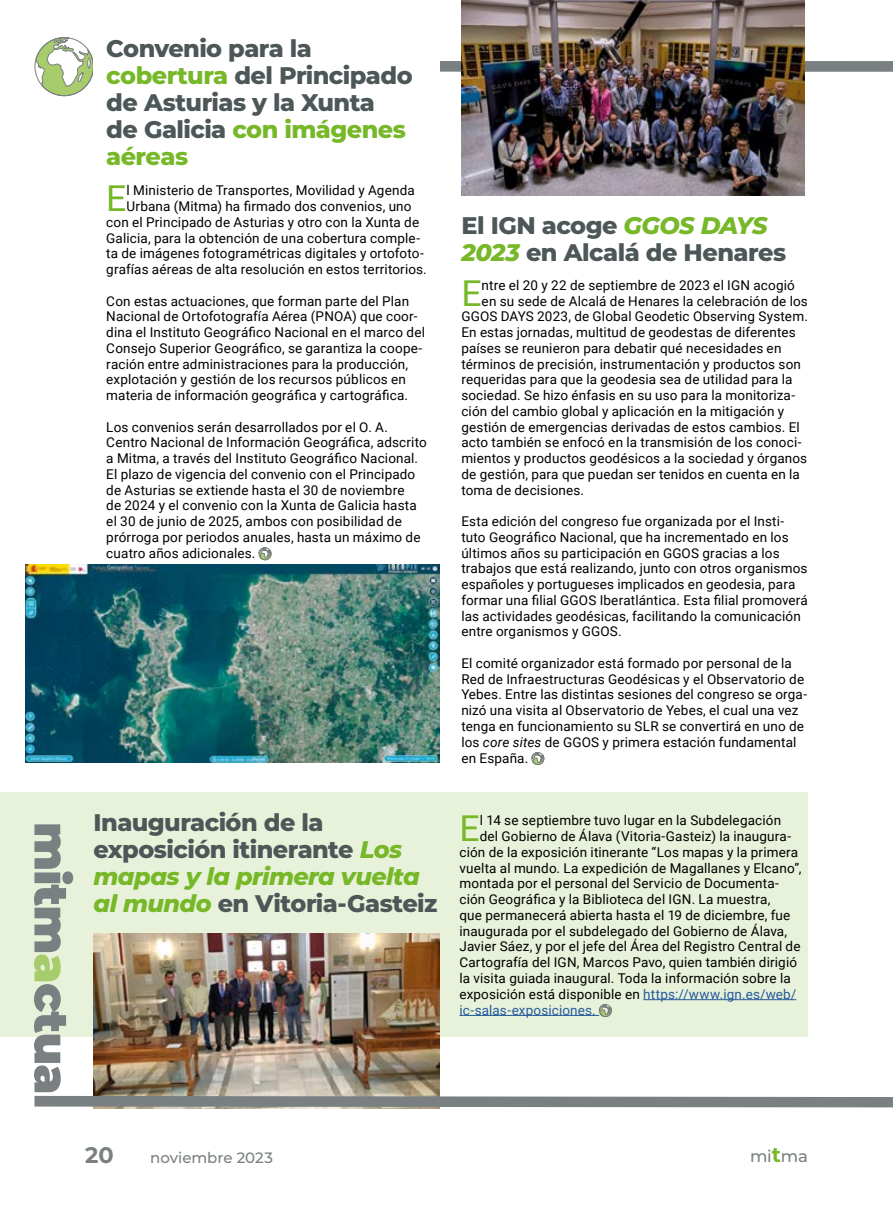
<style>
.page{position:relative;width:893px;height:1212px;background:#fff}
.page>*{position:absolute;margin:0;border:0;box-sizing:border-box;transform-origin:0 0}
.t1{font:35.7px "Roboto";color:#76b828}
.t2{font:800 24px/27px "Montserrat";letter-spacing:-.025em;color:#4d5758}
.t3{font:700 22.5px "Montserrat";color:#7a8081}
.t4{font:500 16.5px "Montserrat";color:#7a8081}
.t5{font:500 15px "Montserrat";letter-spacing:-.005em;color:#7a8081}
.t6{font:13.5px/15.8px "Roboto";letter-spacing:.01em;color:#000}
.t7{font:13.5px "Roboto";letter-spacing:.01em;color:#245a9c}
.s1{color:#76b828}
.s2{font-style:italic;color:#76b828}
.s3{font-style:italic}
.s4{color:#245a9c}
.s5{font-weight:700;font-size:21px;color:#76b828}
</style>
<div class="page">
<svg style="left:440px;top:61px;width:453px;height:123px"></svg>
<svg style="left:35px;top:37px;width:58px;height:59px"></svg>
<div style="left:35px;top:37px;width:59px;height:59px;border:1px solid #7a8081;border-radius:50%"></div>
<div style="left:0;top:792px;width:807px;height:245px;background:#e8f1d9"></div>
<svg style="left:259px;top:547px;width:12px;height:13px"></svg>
<div style="left:259px;top:548px;width:12px;height:12px;border:1px solid #7a8081;border-radius:50%"></div>
<svg style="left:532px;top:752px;width:12px;height:13px"></svg>
<div style="left:532px;top:752px;width:12px;height:13px;border:1px solid #7a8081;border-radius:50%"></div>
<img style="left:25px;top:564px;width:415px;height:198px">
<img style="left:461px;top:0;width:343px;height:195px">
<img style="left:94px;top:933px;width:346px;height:51px">
<img style="left:34px;top:984px;width:859px;height:124px">
<svg style="left:34px;top:824px;width:39px;height:157px"></svg>
<h2 class="t2" style="left:106px;top:34px;width:308px">Convenio para la <span class="s1">cobertura</span> del Principado de Asturias y la Xunta<br>de Galicia <span class="s1">con imágenes aéreas</span></h2>
<h1 class="t1" style="left:106px;top:173px;width:22px">E</h1>
<p class="t6" style="left:127px;top:182px;width:290px">l Ministerio de Transportes, Movilidad y Agenda</p>
<p class="t6" style="left:127px;top:198px;width:286px">Urbana (Mitma) ha firmado dos convenios, uno</p>
<p class="t6" style="left:106px;top:214px;width:314px">con el Principado de Asturias y otro con la Xunta de</p>
<p class="t6" style="left:106px;top:229px;width:315px">Galicia, para la obtención de una cobertura comple-</p>
<p class="t6" style="left:106px;top:245px;width:319px">ta de imágenes fotogramétricas digitales y ortofoto-</p>
<p class="t6" style="left:106px;top:261px;width:322px">grafías aéreas de alta resolución en estos territorios.</p>
<p class="t6" style="left:106px;top:292px;width:320px">Con estas actuaciones, que forman parte del Plan Nacional de Ortofotografía Aérea (PNOA) que coor&shy;dina el Instituto Geográfico Nacional en el marco del Consejo Superior Geográfico, se garantiza la coope&shy;ración entre administraciones para la producción, explotación y gestión de los recursos públicos en materia de información geográfica y cartográfica.</p>
<p class="t6" style="left:106px;top:418px;width:322px">Los convenios serán desarrollados por el O. A.<br>Centro Nacional de Información Geográfica, adscrito a Mitma, a través del Instituto Geográfico Nacional.<br>El plazo de vigencia del convenio con el Principado de Asturias se extiende hasta el 30 de noviembre<br>de 2024 y el convenio con la Xunta de Galicia hasta el 30 de junio de 2025, ambos con posibilidad de prórroga por periodos anuales, hasta un máximo de cuatro años adicionales.</p>
<h2 class="t2" style="left:461px;top:211px;width:326px">El IGN acoge <span class="s2">GGOS DAYS<br>2023</span> en Alcalá de Henares</h2>
<h1 class="t1" style="left:461px;top:268px;width:22px">E</h1>
<p class="t6" style="left:482px;top:277px;width:315px">ntre el 20 y 22 de septiembre de 2023 el IGN acogió</p>
<p class="t6" style="left:482px;top:292px;width:328px">en su sede de Alcalá de Henares la celebración de los</p>
<p class="t6" style="left:461px;top:308px;width:348px">GGOS DAYS 2023, de Global Geodetic Observing System.</p>
<p class="t6" style="left:461px;top:324px;width:336px">En estas jornadas, multitud de geodestas de diferentes</p>
<p class="t6" style="left:461px;top:340px;width:322px">países se reunieron para debatir qué necesidades en</p>
<p class="t6" style="left:461px;top:355px;width:341px">términos de precisión, instrumentación y productos son</p>
<p class="t6" style="left:461px;top:371px;width:333px">requeridas para que la geodesia sea de utilidad para la</p>
<p class="t6" style="left:461px;top:387px;width:335px">sociedad. Se hizo énfasis en su uso para la monitoriza-</p>
<p class="t6" style="left:461px;top:403px;width:324px">ción del cambio global y aplicación en la mitigación y</p>
<p class="t6" style="left:461px;top:418px;width:340px">gestión de emergencias derivadas de estos cambios. El</p>
<p class="t6" style="left:461px;top:434px;width:342px">acto también se enfocó en la transmisión de los conoci-</p>
<p class="t6" style="left:461px;top:450px;width:347px">mientos y productos geodésicos a la sociedad y órganos</p>
<p class="t6" style="left:461px;top:466px;width:340px">de gestión, para que puedan ser tenidos en cuenta en la</p>
<p class="t6" style="left:461px;top:481px;width:124px">toma de decisiones.</p>
<p class="t6" style="left:461px;top:513px;width:348px">Esta edición del congreso fue organizada por el Insti&shy;tuto Geográfico Nacional, que ha incrementado en los últimos años su participación en GGOS gracias a los trabajos que está realizando, junto con otros organismos españoles y portugueses implicados en geodesia, para formar una filial GGOS Iberatlántica. Esta filial promoverá las actividades geodésicas, facilitando la comunicación entre organismos y GGOS.</p>
<p class="t6" style="left:461px;top:655px;width:347px">El comité organizador está formado por personal de la Red de Infraestructuras Geodésicas y el Observatorio de Yebes. Entre las distintas sesiones del congreso se orga&shy;nizó una visita al Observatorio de Yebes, el cual una vez tenga en funcionamiento su SLR se convertirá en uno de los <span class="s3">core sites</span> de GGOS y primera estación fundamental en España.</p>
<h2 class="t2" style="left:94px;top:808px;width:346px">Inauguración de la exposición itinerante <span class="s2">Los mapas y la primera vuelta al mundo</span> en Vitoria-Gasteiz</h2>
<h1 class="t1" style="left:459px;top:803px;width:22px">E</h1>
<p class="t6" style="left:480px;top:812px;width:303px">l 14 se septiembre tuvo lugar en la Subdelegación</p>
<p class="t6" style="left:480px;top:828px;width:313px">del Gobierno de Álava (Vitoria-Gasteiz) la inaugura-</p>
<p class="t6" style="left:459px;top:844px;width:340px">ción de la exposición itinerante “Los mapas y la primera</p>
<p class="t6" style="left:459px;top:859px;width:344px">vuelta al mundo. La expedición de Magallanes y Elcano”,</p>
<p class="t6" style="left:459px;top:875px;width:321px">montada por el personal del Servicio de Documenta-</p>
<p class="t6" style="left:459px;top:891px;width:313px">ción Geográfica y la Biblioteca del IGN. La muestra,</p>
<p class="t6" style="left:459px;top:907px;width:332px">que permanecerá abierta hasta el 19 de diciembre, fue</p>
<p class="t6" style="left:459px;top:922px;width:329px">inaugurada por el subdelegado del Gobierno de Álava,</p>
<p class="t6" style="left:459px;top:938px;width:343px">Javier Sáez, y por el jefe del Área del Registro Central de</p>
<p class="t6" style="left:459px;top:954px;width:339px">Cartografía del IGN, Marcos Pavo, quien también dirigió</p>
<p class="t6" style="left:459px;top:970px;width:333px">la visita guiada inaugural. Toda la información sobre la</p>
<p class="t6" style="left:459px;top:985px;width:338px">exposición está disponible en <span class="s4">https://www.ign.es/web/</span></p>
<p class="t7" style="left:459px;top:1000px;width:138px">ic-salas-exposiciones.</p>
<h3 class="t3" style="left:85px;top:1139px;width:30px">20</h3>
<p class="t5" style="left:150px;top:1147px;width:124px">noviembre 2023</p>
<p class="t4" style="left:750px;top:1144px;width:59px">mi<span class="s5">t</span>ma</p>
</div>
